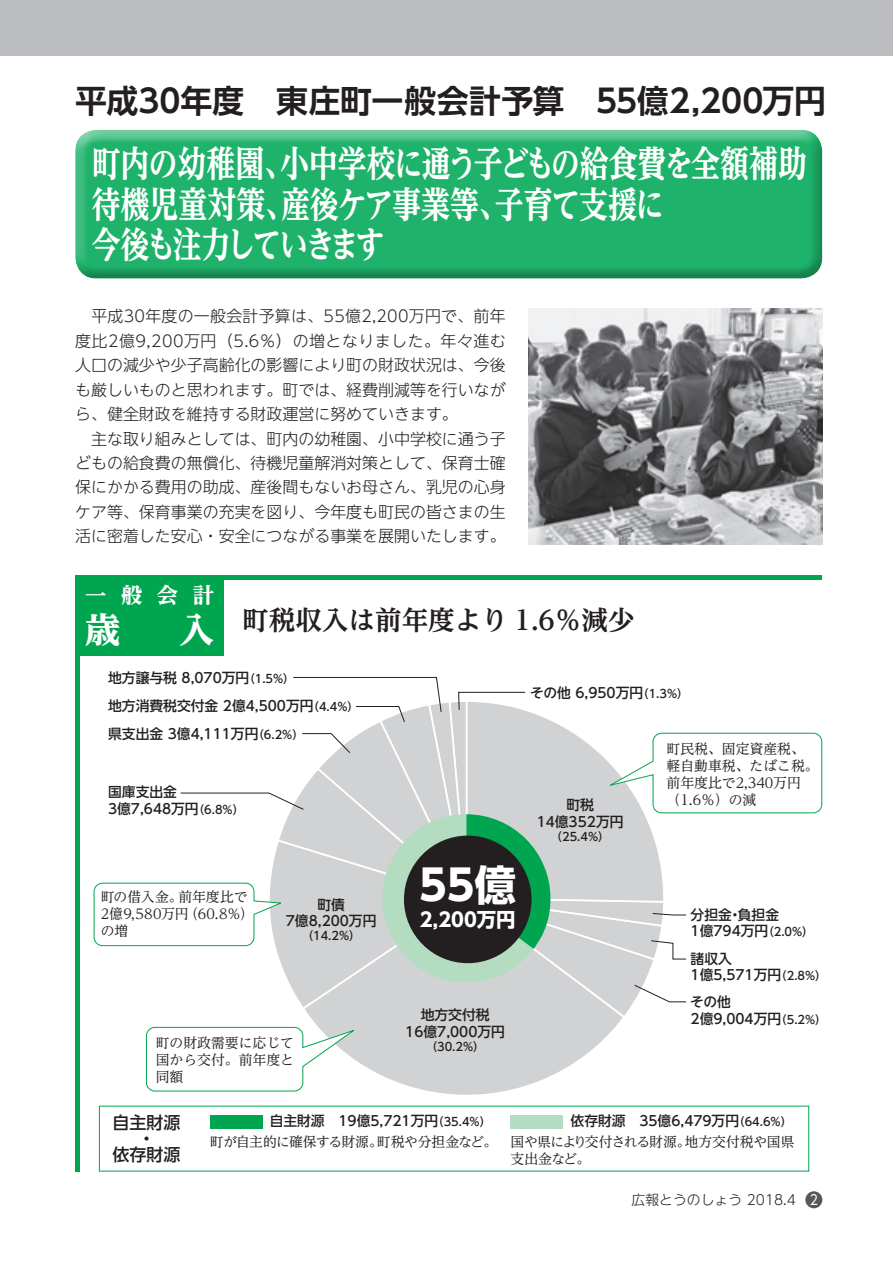
<style>
.page{position:relative;width:893px;height:1263px;background:#fff}
.page>*{position:absolute;margin:0;border:0;box-sizing:border-box;transform-origin:0 0}
.t1{font:700 41.85px "UD Shin Go NT Pro";color:#fff}
.t2{font:700 expanded 36.15px/40.3px "UD Reimin Pro";letter-spacing:-.01em;color:#fff;scale:.8 1}
.t3{font:700 expanded 36.15px/40.3px "UD Reimin Pro";letter-spacing:-.095em;color:#fff;scale:.8 1}
.t4{font:800 35.1px "UD Reimin Pro";color:#fff}
.t5{font:700 31.95px "UD Shin Go NT Pro De";letter-spacing:-.005em;color:#231f20}
.t6{font:700 26.55px "UD Reimin Pro";color:#231f20}
.t7{font:800 21.3px "UD Reimin Pro";color:#fff}
.t8{font:700 19.35px "UD Shin Go NT Pro";color:#fff}
.t9{font:500 16.95px "UD Shin Go NT Pro";color:#231f20}
.t10{font:300 15.9px/24.5px "UD Shin Go NT Pro";color:#231f20}
.t11{font:500 13.8px/16.5px "UD Shin Go NT Pro";color:#231f20;text-align:center}
.t12{font:13.8px/17px "UD Reimin Pro";color:#231f20}
.t13{font:13.8px/17px "UD Reimin Pro";letter-spacing:-.065em;color:#231f20}
.t14{font:300 13.8px "UD Shin Go NT Pro";color:#231f20}
.t15{font:13.8px "UD Reimin Pro";letter-spacing:-.05em;color:#231f20}
.t16{font:13.8px "UD Reimin Pro";letter-spacing:-.025em;color:#231f20}
.t17{font:13.8px "UD Shin Go NT Pro";color:#fff;scale:.9 1}
.t18{font:500 11.55px "UD Shin Go NT Pro";color:#231f20}
</style>
<div class="page">
<div style="left:805px;top:1191px;width:17px;height:17px;background:#57585a;border-radius:50%"></div>
<div style="left:0;top:0;width:893px;height:55px;background:#bcbdc0"></div>
<hr style="left:75px;top:575px;width:747px;height:4px;background:#00a54f">
<div style="left:75px;top:575px;width:149px;height:81px;background:#00a54f"></div>
<div style="left:75px;top:576px;width:5px;height:595px;background:#00a54f"></div>
<svg style="left:301px;top:1019px;width:326px;height:102px"></svg>
<div style="left:210px;top:1115px;width:52px;height:13px;background:#00a54f"></div>
<div style="left:511px;top:1115px;width:52px;height:13px;background:#b3dcc0"></div>
<svg style="left:146px;top:1027px;width:209px;height:65px"></svg>
<svg style="left:93px;top:677px;width:729px;height:342px"></svg>
<img style="left:529px;top:308px;width:293px;height:236px">
<div style="left:74px;top:128px;width:750px;height:137px;background:#fff;opacity:.5"></div>
<div style="left:74px;top:134px;width:750px;height:147px;background:#231f20;opacity:.3"></div>
<h3 class="t5" style="left:75px;top:75px;width:752px">平成30年度　東庄町一般会計予算　55億2,200万円</h3>
<h2 class="t2" style="left:92px;top:143px;width:895px">町内の幼稚園小中学校に通う子どもの給食費を全額補助</h2>
<h2 class="t2" style="left:92px;top:143px;width:717px;text-indent:172px">、<br>待機児童対策産後ケア事業等子育て支援に</h2>
<h2 class="t3" style="left:92px;top:184px;width:367px;text-indent:173px">、<br>今後も注力していきます</h2>
<h2 class="t2" style="left:479px;top:184px;width:38px">、</h2>
<p class="t10" style="left:75px;top:303px;width:432px">　平成30年度の一般会計予算は、55億2,200万円で、前年度比2億9,200万円（5.6％）の増となりました。年々進む人口の減少や少子高齢化の影響により町の財政状況は、今後も厳しいものと思われます。町では、経費削減等を行いながら、健全財政を維持する財政運営に努めていきます。<br>　主な取り組みとしては、町内の幼稚園、小中学校に通う子どもの給食費の無償化、待機児童解消対策として、保育士確保にかかる費用の助成、産後間もないお母さん、乳児の心身ケア等、保育事業の充実を図り、今年度も町民の皆さまの生活に密着した安心・安全につながる事業を展開いたします。</p>
<h3 class="t7" style="left:85px;top:577px;width:130px">一般会計</h3>
<h3 class="t4" style="left:179px;top:601px;width:37px">入</h3>
<h3 class="t4" style="left:85px;top:601px;width:72px">歳　</h3>
<h3 class="t6" style="left:242px;top:599px;width:394px">町税収入は前年度より 1.6％減少</h3>
<p class="t11" style="left:108px;top:669px;width:143px">地方譲与税 8,070万円</p>
<p class="t18" style="left:243px;top:669px;width:53px">)1.5％(</p>
<p class="t11" style="left:108px;top:697px;width:207px">地方消費税交付金 2億4,500万円</p>
<p class="t18" style="left:308px;top:697px;width:53px">)4.4％(</p>
<p class="t11" style="left:108px;top:725px;width:152px">県支出金 3億4,111万円</p>
<p class="t18" style="left:252px;top:725px;width:53px">)6.2％(</p>
<p class="t11" style="left:108px;top:783px;width:70px">国庫支出金</p>
<p class="t11" style="left:108px;top:800px;width:92px">3億7,648万円</p>
<p class="t18" style="left:193px;top:800px;width:53px">)6.8％(</p>
<p class="t12" style="left:179px;top:888px;width:70px">前年度比で</p>
<p class="t12" style="left:101px;top:888px;width:83px">町の借入金。</p>
<p class="t12" style="left:184px;top:905px;width:71px">)60.8％(</p>
<p class="t12" style="left:101px;top:905px;width:89px">2億9,580万円の増</p>
<p class="t11" style="left:286px;top:896px;width:92px">町債<br>7億8,200万円</p>
<p class="t18" style="left:302px;top:926px;width:60px">)14.2％(</p>
<p class="t12" style="left:156px;top:1034px;width:140px;text-align:justify">町の財政需要に応じて国から交付。前年度と同額</p>
<p class="t11" style="left:530px;top:684px;width:114px">その他 6,950万円</p>
<p class="t18" style="left:637px;top:684px;width:53px">)1.3％(</p>
<h1 class="t1" style="left:419px;top:851px;width:98px">55億</h1>
<p class="t8" style="left:420px;top:904px;width:97px">2,200万円</p>
<p class="t11" style="left:537px;top:796px;width:88px">町税<br>14億352万円</p>
<p class="t18" style="left:551px;top:827px;width:60px">)25.4％(</p>
<p class="t11" style="left:405px;top:1006px;width:101px">地方交付税<br>16億7,000万円</p>
<p class="t18" style="left:426px;top:1037px;width:60px">)30.2％(</p>
<p class="t12" style="left:667px;top:740px;width:154px">町民税、固定資産税、軽自動車税、たばこ税。前年度比で2,340万円（1.6％）の減</p>
<p class="t11" style="left:691px;top:906px;width:90px">分担金負担金</p>
<p class="t11" style="left:728px;top:906px;width:15px">・</p>
<p class="t11" style="left:691px;top:917px;width:79px;line-height:27.3px;text-align:left">1億794万円諸収入</p>
<p class="t18" style="left:762px;top:922px;width:53px">)2.0％(</p>
<p class="t11" style="left:691px;top:966px;width:92px">1億5,571万円</p>
<p class="t18" style="left:775px;top:966px;width:53px">)2.8％(</p>
<p class="t11" style="left:690px;top:993px;width:42px">その他</p>
<p class="t11" style="left:691px;top:1010px;width:92px">2億9,004万円</p>
<p class="t18" style="left:775px;top:1010px;width:53px">)5.2％(</p>
<p class="t9" style="left:113px;top:1109px;width:69px">自主財源</p>
<p class="t9" style="left:138px;top:1125px;width:19px">・</p>
<p class="t9" style="left:113px;top:1141px;width:70px">依存財源</p>
<p class="t11" style="left:270px;top:1112px;width:170px">自主財源　19億5,721万円</p>
<p class="t16" style="left:377px;top:1131px;width:122px">町税や分担金など。</p>
<p class="t18" style="left:432px;top:1112px;width:60px">)35.4％(</p>
<p class="t15" style="left:210px;top:1131px;width:174px">町が自主的に確保する財源。</p>
<p class="t11" style="left:571px;top:1112px;width:170px">依存財源　35億6,479万円</p>
<p class="t12" style="left:685px;top:1133px;width:111px">地方交付税や国県</p>
<p class="t18" style="left:733px;top:1112px;width:60px">)64.6％(</p>
<p class="t13" style="left:511px;top:1133px;width:182px">国や県により交付される財源。支出金など。</p>
<p class="t14" style="left:632px;top:1189px;width:166px">広報とうのしょう 2018.4</p>
<p class="t17" style="left:810px;top:1188px;width:11px">2</p>
</div>
